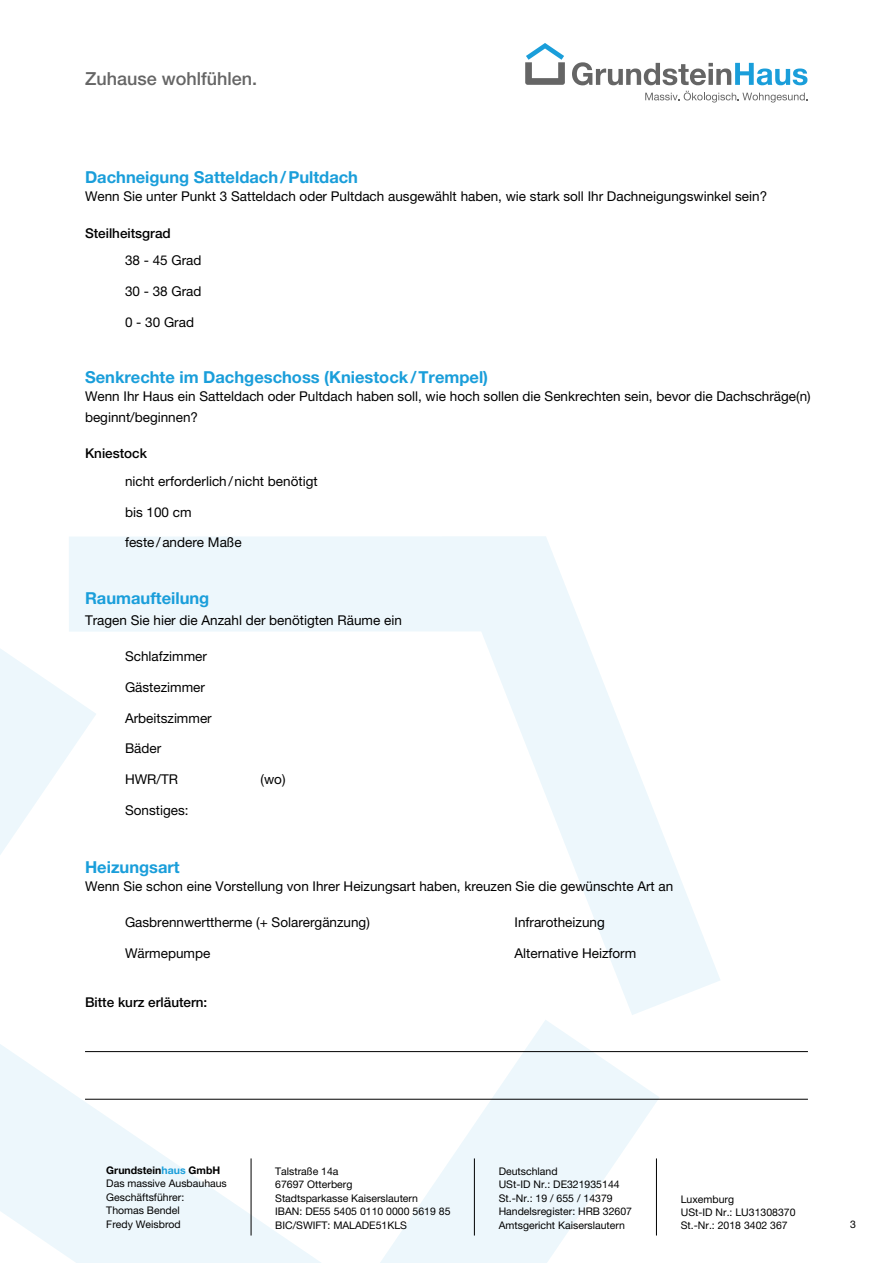
<style>
.page{position:relative;width:893px;height:1263px;background:#fff}
.page>*{position:absolute;margin:0;border:0;box-sizing:border-box;transform-origin:0 0}
.t1{font:18px "Helvetica Neue LT 65 Md";color:#656565}
.t2{font:16.5px "Helvetica Neue LT 75 Bd";color:#1a9eda}
.t3{font:13.5px/21px "Helvetica Neue LT 55 Rm";color:#000}
.t4{font:13.5px "Helvetica Neue LT 65 Md";color:#000}
.t5{font:10.5px/13.5px "Helvetica Neue LT 55 Rm";color:#000}
.t6{font:10.5px "Helvetica Neue LT 75 Bd";color:#000}
.s1{color:#1a9eda}
</style>
<div class="page">
<svg style="left:69px;top:536px;width:651px;height:468px;fill:#edf7fc"></svg>
<svg style="left:0;top:636px;width:660px;height:627px"></svg>
<hr style="left:251px;top:1158px;width:1px;height:77px;background:#000">
<hr style="left:656px;top:1158px;width:1px;height:77px;background:#000">
<hr style="left:474px;top:1158px;width:1px;height:77px;background:#000">
<hr style="left:85px;top:1051px;width:723px;height:1px;background:#000">
<hr style="left:85px;top:1099px;width:723px;height:1px;background:#000">
<svg style="left:525px;top:43px;width:40px;height:42px"></svg>
<svg style="left:572px;top:62px;width:235px;height:23px"></svg>
<svg style="left:645px;top:91px;width:163px;height:12px"></svg>
<h1 class="t1" style="left:85px;top:68px;width:174px">Zuhause wohlfühlen.</h1>
<p class="t2" style="left:85px;top:167px;width:275px">Dachneigung Satteldach/Pultdach</p>
<p class="t3" style="left:85px;top:186px;width:684px">Wenn Sie unter Punkt 3 Satteldach oder Pultdach ausgewählt haben, wie stark soll Ihr Dachneigungswinkel sein?</p>
<p class="t4" style="left:85px;top:225px;width:87px">Steilheitsgrad</p>
<p class="t3" style="left:125px;top:250px;width:78px">38 - 45 Grad</p>
<p class="t3" style="left:125px;top:281px;width:78px">30 - 38 Grad</p>
<p class="t3" style="left:125px;top:311px;width:71px">0 - 30 Grad</p>
<p class="t2" style="left:85px;top:366px;width:405px">Senkrechte im Dachgeschoss (Kniestock/Trempel)</p>
<p class="t3" style="left:85px;top:385px;width:727px">Wenn Ihr Haus ein Satteldach oder Pultdach haben soll, wie hoch sollen die Senkrechten sein, bevor die Dachschräge(n) beginnt/beginnen?</p>
<p class="t4" style="left:85px;top:445px;width:64px">Kniestock</p>
<p class="t3" style="left:125px;top:470px;width:194px">nicht erforderlich/nicht benötigt</p>
<p class="t3" style="left:125px;top:501px;width:68px">bis 100 cm</p>
<p class="t3" style="left:125px;top:532px;width:118px">feste/andere Maße</p>
<p class="t2" style="left:85px;top:587px;width:126px">Raumaufteilung</p>
<p class="t3" style="left:85px;top:609px;width:318px">Tragen Sie hier die Anzahl der benötigten Räume ein</p>
<p class="t3" style="left:125px;top:645px;width:83px">Schlafzimmer</p>
<p class="t3" style="left:125px;top:676px;width:82px">Gästezimmer</p>
<p class="t3" style="left:125px;top:707px;width:88px">Arbeitszimmer</p>
<p class="t3" style="left:125px;top:738px;width:38px">Bäder</p>
<p class="t3" style="left:125px;top:768px;width:54px">HWR/TR</p>
<p class="t3" style="left:261px;top:768px;width:26px">(wo)</p>
<p class="t3" style="left:125px;top:799px;width:65px">Sonstiges:</p>
<p class="t2" style="left:85px;top:856px;width:96px">Heizungsart</p>
<p class="t3" style="left:85px;top:875px;width:590px">Wenn Sie schon eine Vorstellung von Ihrer Heizungsart haben, kreuzen Sie die gewünschte Art an</p>
<p class="t3" style="left:125px;top:911px;width:246px">Gasbrennwerttherme (+ Solarergänzung)</p>
<p class="t3" style="left:125px;top:942px;width:87px">Wärmepumpe</p>
<p class="t3" style="left:514px;top:911px;width:92px">Infrarotheizung</p>
<p class="t3" style="left:514px;top:942px;width:123px">Alternative Heizform</p>
<p class="t4" style="left:85px;top:994px;width:124px">Bitte kurz erläutern:</p>
<p class="t6" style="left:106px;top:1163px;width:115px">Grundstein<span class="s1">haus</span> GmbH</p>
<p class="t5" style="left:106px;top:1176px;width:122px">Das massive Ausbauhaus<br>Geschäftsführer:<br>Thomas Bendel<br>Fredy Weisbrod</p>
<p class="t5" style="left:275px;top:1164px;width:177px">Talstraße 14a<br>67697 Otterberg<br>Stadtsparkasse Kaiserslautern<br>IBAN: DE55 5405 0110 0000 5619 85<br>BIC/SWIFT: MALADE51KLS</p>
<p class="t5" style="left:499px;top:1164px;width:135px">Deutschland<br>USt-ID Nr.: DE321935144<br>St.-Nr.: 19 / 655 / 14379<br>Handelsregister: HRB 32607<br>Amtsgericht Kaiserslautern</p>
<p class="t5" style="left:681px;top:1192px;width:116px;line-height:13px">Luxemburg<br>USt-ID Nr.: LU31308370<br>St.-Nr.: 2018 3402 367</p>
<p class="t5" style="left:850px;top:1218px;width:7px">3</p>
</div>
